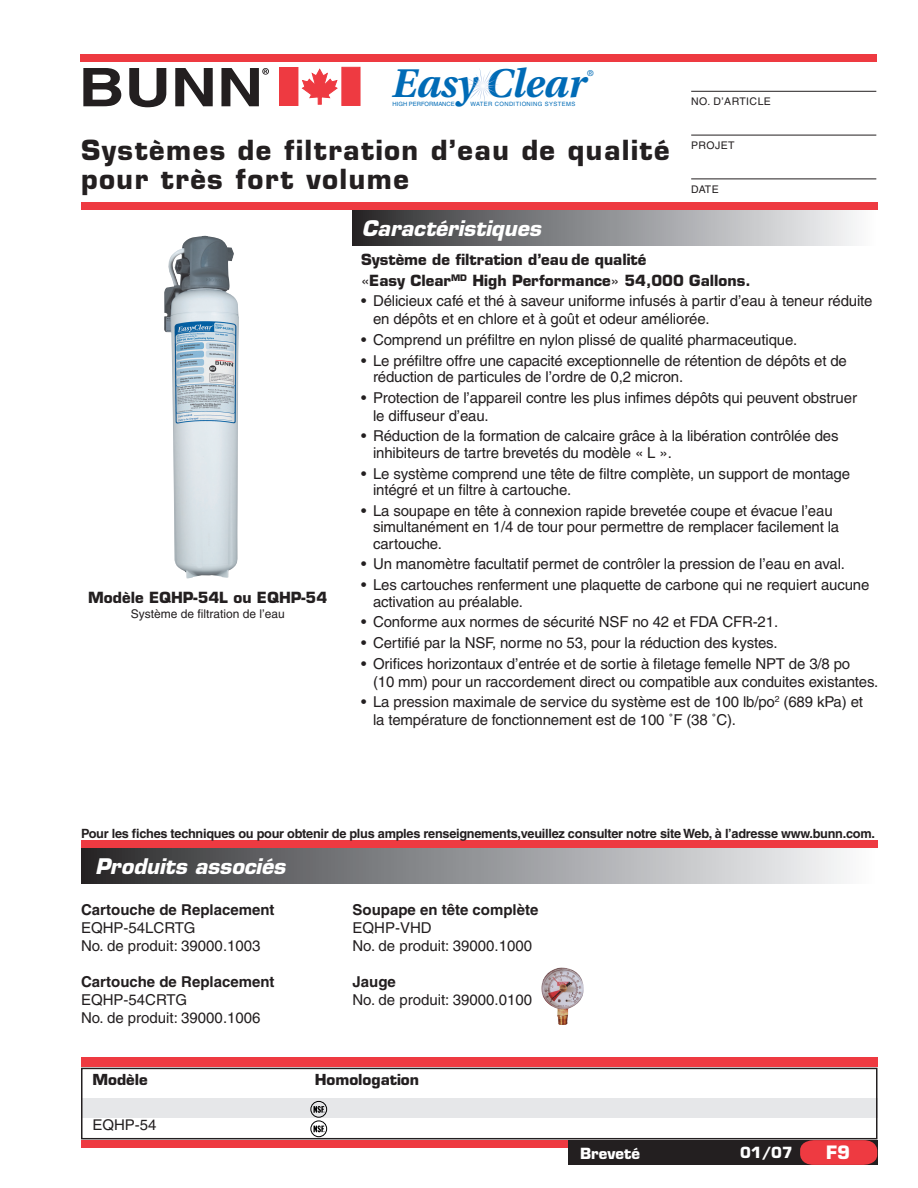
<style>
.page{position:relative;width:918px;height:1188px;background:#fff}
.page>*{position:absolute;margin:0;border:0;box-sizing:border-box;transform-origin:0 0}
.t1{font:italic 700 40.05px "Utopia";color:#006bb6}
.t2{font:700 27px "Eurostile";letter-spacing:.055em;color:#231f20}
.t3{font:italic 700 21px "Eurostile";color:#fff}
.t4{font:700 18px "Eurostile";color:#fff}
.t5{font:15px/16.5px "Helvetica";letter-spacing:-.01em;color:#231f20}
.t6{font:700 15px "Eurostile";color:#231f20}
.t7{font:700 15px "Helvetica";color:#231f20}
.t8{font:700 15px "Eurostile";color:#fff}
.t9{font:700 14.85px "Eurostile";color:#231f20}
.t10{font:14.85px "Helvetica";color:#231f20}
.t11{font:700 12.75px "Helvetica";letter-spacing:-.02em;color:#231f20}
.t12{font:12px "Helvetica";color:#231f20}
.t13{font:10.5px "Helvetica";letter-spacing:.04em;color:#231f20}
.t14{font:8.1px "Helvetica";color:#006bb6}
.t15{font:5.85px "Helvetica";letter-spacing:.065em;color:#006bb6}
.t16{font:5.85px "Helvetica";color:#006bb6}
.s1{font-family:"Helvetica";font-weight:400}
</style>
<div class="page">
<hr style="left:691px;top:91px;width:185px;height:1px;background:#231f20">
<hr style="left:691px;top:135px;width:185px;height:1px;background:#231f20">
<hr style="left:691px;top:179px;width:185px;height:1px;background:#231f20">
<div style="left:280px;top:67px;width:18px;height:38px;background:#ee3a41"></div>
<div style="left:342px;top:67px;width:18px;height:39px;background:#ee3a41"></div>
<svg style="left:302px;top:68px;width:36px;height:37px"></svg>
<svg style="left:83px;top:68px;width:38px;height:38px"></svg>
<svg style="left:129px;top:68px;width:37px;height:39px"></svg>
<svg style="left:175px;top:68px;width:38px;height:38px"></svg>
<svg style="left:221px;top:68px;width:48px;height:38px"></svg>
<div style="left:81px;top:1140px;width:487px;height:8px;background:#ee3a41"></div>
<div style="left:568px;top:1140px;width:310px;height:25px;background:#231f20"></div>
<div style="left:352px;top:210px;width:526px;height:35px;background:linear-gradient(to right,#2c2c2f,#fcfdff)"></div>
<div style="left:81px;top:848px;width:797px;height:36px;background:linear-gradient(to right,#2c2c2f,#fcfeff)"></div>
<div style="left:81px;top:202px;width:797px;height:8px;background:#ee3a41"></div>
<div style="left:80px;top:54px;width:796px;height:8px;background:#ee3a41"></div>
<div style="left:81px;top:841px;width:797px;height:7px;background:#ee3a41"></div>
<svg style="left:800px;top:1140px;width:77px;height:25px;background:#df383e"></svg>
<div style="left:81px;top:1098px;width:797px;height:19px;background:#e6e7e9"></div>
<div style="left:81px;top:1068px;width:796px;height:71px;border:1px solid #231f20"></div>
<div style="left:311px;top:1101px;width:16px;height:16px;border:1px solid #000;border-radius:50%"></div>
<svg style="left:314px;top:1106px;width:11px;height:7px"></svg>
<img style="left:164px;top:236px;width:75px;height:342px">
<div style="left:81px;top:1057px;width:797px;height:10px;background:#ee3a41"></div>
<img style="left:541px;top:967px;width:43px;height:58px">
<div style="left:311px;top:1121px;width:16px;height:16px;border:1px solid #000;border-radius:50%"></div>
<svg style="left:314px;top:1126px;width:11px;height:6px"></svg>
<svg style="left:467px;top:68px;width:32px;height:34px"></svg>
<p class="t1" style="left:392px;top:61px;width:196px">Easy Clear</p>
<p class="t14" style="left:587px;top:68px;width:7px">®</p>
<p class="t16" style="left:393px;top:101px;width:64px">HIGH PERFORMANCE</p>
<p class="t15" style="left:471px;top:101px;width:106px">WATER CONDITIONING SYSTEMS</p>
<p class="t2" style="left:81px;top:134px;width:590px">Systèmes de filtration d’eau de qualité</p>
<p class="t2" style="left:81px;top:162px;width:329px">pour très fort volume</p>
<p class="t3" style="left:362px;top:215px;width:181px">Caractéristiques</p>
<p class="t13" style="left:691px;top:95px;width:81px">No. D’ARTICLE</p>
<p class="t13" style="left:691px;top:139px;width:37px">Projet</p>
<p class="t13" style="left:691px;top:183px;width:16px">Date</p>
<p class="t6" style="left:88px;top:588px;width:241px">Modèle EQHP-54L ou EQHP-54</p>
<p class="t12" style="left:131px;top:606px;width:155px">Système de filtration de l’eau</p>
<p class="t6" style="left:361px;top:250px;width:287px">Système de filtration d’eau de qualité</p>
<p class="t6" style="left:361px;top:271px;width:391px"><span class="s1">«</span>Easy Clear<sup>MD</sup> High Performance<span class="s1">»</span> 54,000 Gallons.</p>
<p class="t5" style="left:373px;top:292px;width:501px;line-height:18px;text-indent:-12px">• Délicieux café et thé à saveur uniforme infusés à partir d’eau à teneur réduite en dépôts et en chlore et à goût et odeur améliorée.</p>
<p class="t5" style="left:361px;top:332px;width:438px">• Comprend un préfiltre en nylon plissé de qualité pharmaceutique.</p>
<p class="t5" style="left:373px;top:352px;width:475px;text-indent:-12px">• Le préfiltre offre une capacité exceptionnelle de rétention de dépôts et de réduction de particules de l’ordre de 0,2 micron.</p>
<p class="t5" style="left:361px;top:389px;width:497px">• Protection de l’appareil contre les plus infimes dépôts qui peuvent obstruer</p>
<p class="t5" style="left:373px;top:407px;width:117px">le diffuseur d’eau.</p>
<p class="t5" style="left:373px;top:428px;width:467px;text-indent:-12px">• Réduction de la formation de calcaire grâce à la libération contrôlée des inhibiteurs de tartre brevetés du modèle « L ».</p>
<p class="t5" style="left:373px;top:465px;width:479px;text-indent:-12px">• Le système comprend une tête de filtre complète, un support de montage intégré et un filtre à cartouche.</p>
<p class="t5" style="left:373px;top:502px;width:468px;text-indent:-12px">• La soupape en tête à connexion rapide brevetée coupe et évacue l’eau simultanément en 1/4 de tour pour permettre de remplacer facilement la cartouche.</p>
<p class="t5" style="left:361px;top:556px;width:485px">• Un manomètre facultatif permet de contrôler la pression de l’eau en aval.</p>
<p class="t5" style="left:373px;top:577px;width:498px;text-indent:-12px">• Les cartouches renferment une plaquette de carbone qui ne requiert aucune activation au préalable.</p>
<p class="t5" style="left:361px;top:614px;width:419px">• Conforme aux normes de sécurité NSF no 42 et FDA CFR-21.</p>
<p class="t5" style="left:361px;top:635px;width:418px">• Certifié par la NSF, norme no 53, pour la réduction des kystes.</p>
<p class="t5" style="left:373px;top:654px;width:507px;line-height:18px;text-indent:-12px">• Orifices horizontaux d’entrée et de sortie à filetage femelle NPT de 3/8 po<br>(10 mm) pour un raccordement direct ou compatible aux conduites existantes.</p>
<p class="t5" style="left:373px;top:693px;width:492px;line-height:18px;text-indent:-12px">• La pression maximale de service du système est de 100 lb/po<sup>2</sup> (689 kPa) et la température de fonctionnement est de 100 ˚F (38 ˚C).</p>
<p class="t11" style="left:81px;top:826px;width:795px">Pour les fiches techniques ou pour obtenir de plus amples renseignements,veuillez consulter notre site Web, à l’adresse www.bunn.com.</p>
<p class="t3" style="left:95px;top:853px;width:192px">Produits associés</p>
<p class="t7" style="left:81px;top:901px;width:195px">Cartouche de Replacement</p>
<p class="t5" style="left:81px;top:920px;width:116px">EQHP-54LCRTG</p>
<p class="t5" style="left:81px;top:938px;width:181px">No. de produit: 39000.1003</p>
<p class="t7" style="left:81px;top:973px;width:195px">Cartouche de Replacement</p>
<p class="t5" style="left:81px;top:992px;width:108px">EQHP-54CRTG</p>
<p class="t5" style="left:81px;top:1010px;width:181px">No. de produit: 39000.1006</p>
<p class="t7" style="left:352px;top:901px;width:187px">Soupape en tête complète</p>
<p class="t5" style="left:352px;top:920px;width:81px">EQHP-VHD</p>
<p class="t5" style="left:352px;top:938px;width:181px">No. de produit: 39000.1000</p>
<p class="t7" style="left:352px;top:973px;width:45px">Jauge</p>
<p class="t5" style="left:352px;top:992px;width:181px">No. de produit: 39000.0100</p>
<p class="t9" style="left:92px;top:1071px;width:57px">Modèle</p>
<p class="t9" style="left:315px;top:1071px;width:106px">Homologation</p>
<p class="t10" style="left:92px;top:1116px;width:66px">EQHP-54</p>
<p class="t8" style="left:580px;top:1144px;width:61px">Breveté</p>
<p class="t8" style="left:740px;top:1143px;width:54px">01/07</p>
<p class="t4" style="left:826px;top:1142px;width:26px">F9</p>
</div>
